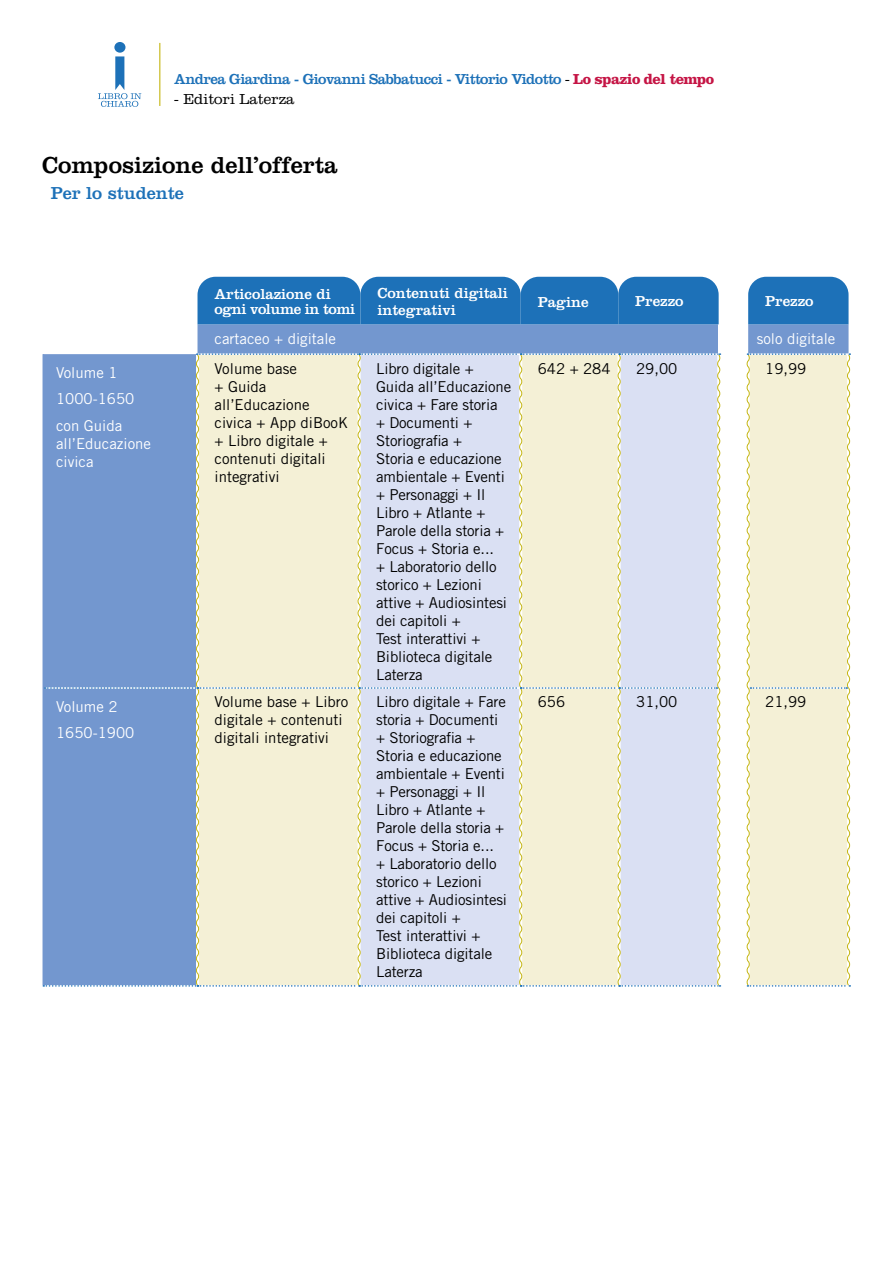
<style>
.page{position:relative;width:893px;height:1263px;background:#fff}
.page>*{position:absolute;margin:0;border:0;box-sizing:border-box;transform-origin:0 0}
.t1{font:24px "Clarendon";color:#000}
.t2{font:18px "Clarendon";color:#1d71b8}
.t3{font:15px/18px "Trade Gothic LT Std";letter-spacing:-.01em;color:#000}
.t4{font:15px/26.5px "Trade Gothic LT Std";color:#fff}
.t5{font:15px/15px "Clarendon";color:#fff}
.t6{font:15px "Clarendon";letter-spacing:-.035em;color:#1d71b8}
.t7{font:300 15px "Clarendon";color:#000}
.s1{font-weight:300;color:#000}
.s2{font-weight:700;color:#c51545}
</style>
<div class="page">
<hr style="left:159px;top:43px;width:1px;height:63px;background:#c5b614">
<div style="left:114px;top:42px;width:11px;height:11px;background:#1d71b8;border-radius:50%"></div>
<svg style="left:98px;top:56px;width:43px;height:51px"></svg>
<div style="left:197px;top:324px;width:651px;height:29px;background:#7397cf"></div>
<div style="left:719px;top:324px;width:29px;height:30px;background:#fff"></div>
<svg style="left:43px;top:353px;width:808px;height:634px;background:#d1d9dd"></svg>
<div style="left:198px;top:277px;width:521px;height:47px;background:#1d71b8"></div>
<div style="left:748px;top:277px;width:100px;height:47px;background:#1d71b8"></div>
<p class="t6" style="left:174px;top:70px;width:542px">Andrea Giardina - Giovanni Sabbatucci - Vittorio Vidotto <span class="s1">-</span> <span class="s2">Lo spazio del tempo</span></p>
<p class="t7" style="left:174px;top:90px;width:122px">- Editori Laterza</p>
<h1 class="t1" style="left:42px;top:151px;width:297px">Composizione dell’offerta</h1>
<p class="t2" style="left:51px;top:182px;width:135px">Per lo studente</p>
<p class="t5" style="left:215px;top:286px;width:142px">Articolazione di ogni volume in tomi</p>
<p class="t5" style="left:377px;top:285px;width:132px;line-height:16.5px">Contenuti digitali integrativi</p>
<p class="t5" style="left:538px;top:294px;width:52px">Pagine</p>
<p class="t5" style="left:635px;top:294px;width:50px">Prezzo</p>
<p class="t5" style="left:765px;top:294px;width:50px">Prezzo</p>
<p class="t4" style="left:56px;top:359px;width:80px">Volume 1<br>1000-1650 con Guida</p>
<p class="t4" style="left:56px;top:434px;width:97px;line-height:18px">all’Educazione civica</p>
<p class="t4" style="left:215px;top:325px;width:123px">cartaceo + digitale</p>
<p class="t4" style="left:757px;top:325px;width:80px">solo digitale</p>
<p class="t3" style="left:215px;top:359px;width:135px">Volume base<br>+ Guida all’Educazione civica + App diBooK + Libro digitale + contenuti digitali integrativi</p>
<p class="t3" style="left:376px;top:359px;width:137px">Libro digitale +<br>Guida all’Educazione civica + Fare storia<br>+ Documenti +<br>Storiografia +<br>Storia e educazione ambientale + Eventi + Personaggi + Il<br>Libro + Atlante +<br>Parole della storia +<br>Focus + Storia e...<br>+ Laboratorio dello storico + Lezioni attive + Audiosintesi dei capitoli +<br>Test interattivi +<br>Biblioteca digitale<br>Laterza</p>
<p class="t3" style="left:538px;top:359px;width:74px">642 + 284</p>
<p class="t3" style="left:636px;top:359px;width:43px">29,00</p>
<p class="t3" style="left:765px;top:359px;width:43px">19,99</p>
<p class="t4" style="left:56px;top:693px;width:80px">Volume 2<br>1650-1900</p>
<p class="t3" style="left:215px;top:693px;width:135px">Volume base + Libro digitale + contenuti digitali integrativi</p>
<p class="t3" style="left:376px;top:693px;width:132px">Libro digitale + Fare storia + Documenti + Storiografia +<br>Storia e educazione ambientale + Eventi + Personaggi + Il<br>Libro + Atlante +<br>Parole della storia +<br>Focus + Storia e...<br>+ Laboratorio dello storico + Lezioni attive + Audiosintesi dei capitoli +<br>Test interattivi +<br>Biblioteca digitale<br>Laterza</p>
<p class="t3" style="left:538px;top:693px;width:29px">656</p>
<p class="t3" style="left:636px;top:693px;width:43px">31,00</p>
<p class="t3" style="left:765px;top:693px;width:43px">21,99</p>
</div>
